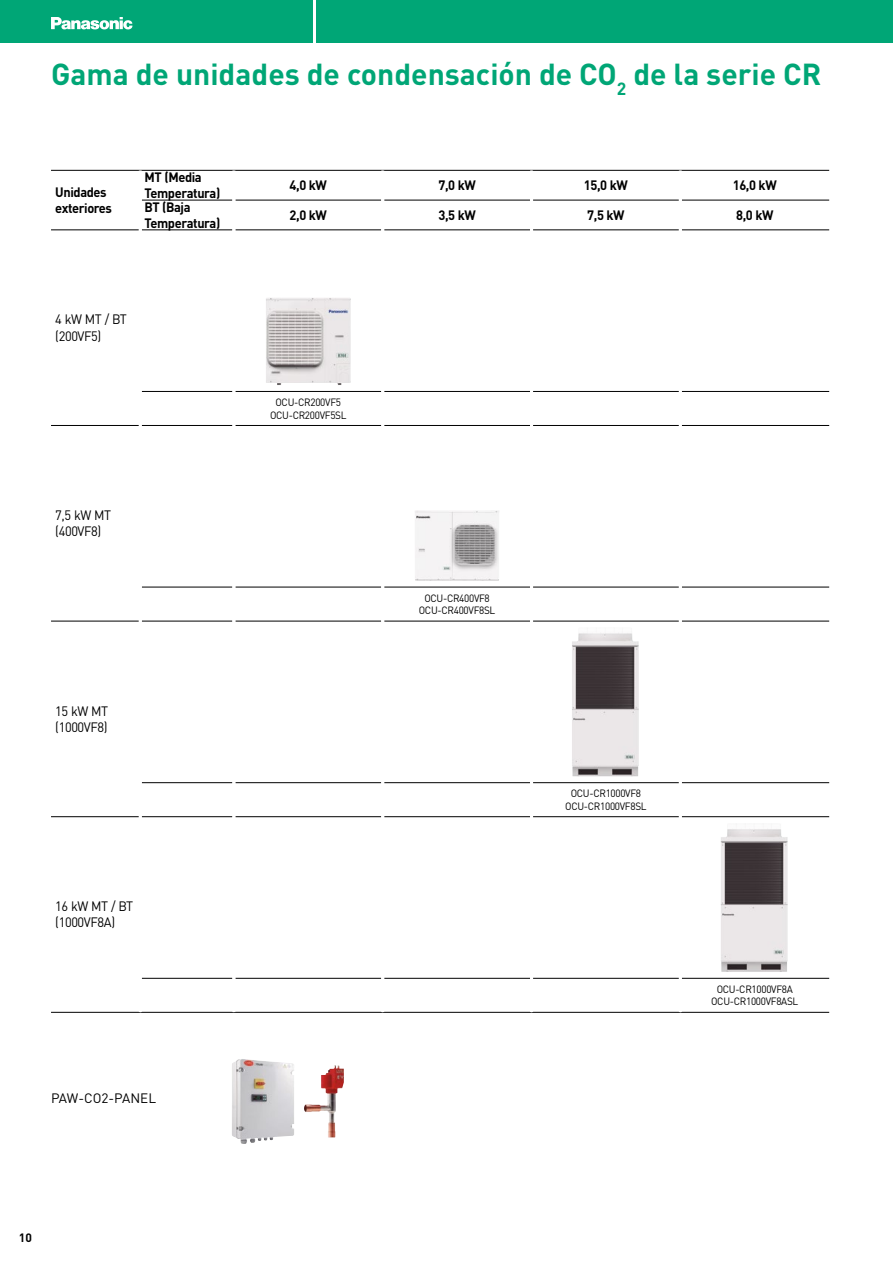
<style>
.page{position:relative;width:893px;height:1263px;background:#fff}
.page>*{position:absolute;margin:0;border:0;box-sizing:border-box;transform-origin:0 0}
.t1{font:700 30px "DIN Pro";color:#00a676}
.t2{font:700 13.5px/16.2px "DIN Pro";letter-spacing:-.03em;color:#000;scale:.95 1}
.t3{font:13.5px/16.2px "DIN Pro";letter-spacing:-.03em;color:#000;scale:.95 1}
.t4{font:13.5px "DIN Pro";letter-spacing:-.005em;color:#000}
.t5{font:700 12px "DIN Pro";color:#000}
.t6{font:10.5px/12.6px "DIN Pro";letter-spacing:-.03em;color:#000;text-align:center;scale:.95 1}
</style>
<div class="page">
<hr style="left:51px;top:1012px;width:89px;height:1px;background:#000">
<hr style="left:51px;top:170px;width:89px;height:1px;background:#000">
<hr style="left:140px;top:170px;width:94px;height:1px;background:#000">
<hr style="left:234px;top:170px;width:149px;height:1px;background:#000">
<hr style="left:383px;top:170px;width:148px;height:1px;background:#000">
<hr style="left:531px;top:170px;width:149px;height:1px;background:#000">
<hr style="left:680px;top:170px;width:149px;height:1px;background:#000">
<hr style="left:142px;top:200px;width:90px;height:1px;background:#000">
<hr style="left:235px;top:200px;width:146px;height:1px;background:#000">
<hr style="left:384px;top:200px;width:146px;height:1px;background:#000">
<hr style="left:533px;top:200px;width:146px;height:1px;background:#000">
<hr style="left:682px;top:200px;width:147px;height:1px;background:#000">
<hr style="left:51px;top:230px;width:88px;height:1px;background:#000">
<hr style="left:142px;top:230px;width:90px;height:1px;background:#000">
<hr style="left:235px;top:230px;width:146px;height:1px;background:#000">
<hr style="left:384px;top:230px;width:146px;height:1px;background:#000">
<hr style="left:533px;top:230px;width:146px;height:1px;background:#000">
<hr style="left:682px;top:230px;width:147px;height:1px;background:#000">
<hr style="left:142px;top:391px;width:90px;height:1px;background:#000">
<hr style="left:235px;top:391px;width:146px;height:1px;background:#000">
<hr style="left:384px;top:391px;width:146px;height:1px;background:#000">
<hr style="left:533px;top:391px;width:146px;height:1px;background:#000">
<hr style="left:682px;top:391px;width:147px;height:1px;background:#000">
<hr style="left:51px;top:425px;width:88px;height:1px;background:#000">
<hr style="left:142px;top:425px;width:90px;height:1px;background:#000">
<hr style="left:235px;top:425px;width:146px;height:1px;background:#000">
<hr style="left:384px;top:425px;width:146px;height:1px;background:#000">
<hr style="left:533px;top:425px;width:146px;height:1px;background:#000">
<hr style="left:682px;top:425px;width:147px;height:1px;background:#000">
<hr style="left:142px;top:587px;width:90px;height:1px;background:#000">
<hr style="left:235px;top:587px;width:146px;height:1px;background:#000">
<hr style="left:384px;top:587px;width:146px;height:1px;background:#000">
<hr style="left:533px;top:587px;width:146px;height:1px;background:#000">
<hr style="left:682px;top:587px;width:147px;height:1px;background:#000">
<hr style="left:51px;top:621px;width:88px;height:1px;background:#000">
<hr style="left:142px;top:621px;width:90px;height:1px;background:#000">
<hr style="left:235px;top:621px;width:146px;height:1px;background:#000">
<hr style="left:384px;top:621px;width:146px;height:1px;background:#000">
<hr style="left:533px;top:621px;width:146px;height:1px;background:#000">
<hr style="left:682px;top:621px;width:147px;height:1px;background:#000">
<hr style="left:142px;top:782px;width:90px;height:1px;background:#000">
<hr style="left:235px;top:782px;width:146px;height:1px;background:#000">
<hr style="left:384px;top:782px;width:146px;height:1px;background:#000">
<hr style="left:533px;top:782px;width:146px;height:1px;background:#000">
<hr style="left:682px;top:782px;width:147px;height:1px;background:#000">
<hr style="left:51px;top:816px;width:88px;height:1px;background:#000">
<hr style="left:142px;top:816px;width:90px;height:1px;background:#000">
<hr style="left:235px;top:816px;width:146px;height:1px;background:#000">
<hr style="left:384px;top:816px;width:146px;height:1px;background:#000">
<hr style="left:533px;top:816px;width:146px;height:1px;background:#000">
<hr style="left:682px;top:816px;width:147px;height:1px;background:#000">
<hr style="left:142px;top:978px;width:90px;height:1px;background:#000">
<hr style="left:235px;top:978px;width:146px;height:1px;background:#000">
<hr style="left:384px;top:978px;width:146px;height:1px;background:#000">
<hr style="left:533px;top:978px;width:146px;height:1px;background:#000">
<hr style="left:682px;top:978px;width:147px;height:1px;background:#000">
<hr style="left:140px;top:1012px;width:94px;height:1px;background:#000">
<hr style="left:234px;top:1012px;width:149px;height:1px;background:#000">
<hr style="left:383px;top:1012px;width:148px;height:1px;background:#000">
<hr style="left:531px;top:1012px;width:149px;height:1px;background:#000">
<hr style="left:680px;top:1012px;width:149px;height:1px;background:#000">
<img style="left:266px;top:298px;width:85px;height:87px">
<img style="left:415px;top:510px;width:84px;height:71px">
<img style="left:572px;top:633px;width:67px;height:143px">
<img style="left:721px;top:829px;width:67px;height:143px">
<img style="left:232px;top:1059px;width:62px;height:85px">
<img style="left:304px;top:1065px;width:40px;height:72px">
<div style="left:317px;top:0;width:576px;height:43px;background:#00a676"></div>
<div style="left:0;top:0;width:313px;height:43px;background:#00a676"></div>
<svg style="left:51px;top:17px;width:81px;height:13px"></svg>
<h1 class="t1" style="left:51px;top:49px;width:772px">Gama de unidades de condensación de CO<sub>2</sub> de la serie CR</h1>
<p class="t2" style="left:55px;top:182px;width:61px">Unidades exteriores</p>
<p class="t2" style="left:145px;top:167px;width:81px">MT (Media<br>Temperatura)</p>
<p class="t2" style="left:290px;top:175px;width:41px">4,0 kW</p>
<p class="t2" style="left:438px;top:175px;width:41px">7,0 kW</p>
<p class="t2" style="left:584px;top:175px;width:48px">15,0 kW</p>
<p class="t2" style="left:733px;top:175px;width:48px">16,0 kW</p>
<p class="t2" style="left:145px;top:197px;width:81px">BT (Baja<br>Temperatura)</p>
<p class="t2" style="left:290px;top:205px;width:41px">2,0 kW</p>
<p class="t2" style="left:438px;top:205px;width:41px">3,5 kW</p>
<p class="t2" style="left:587px;top:205px;width:41px">7,5 kW</p>
<p class="t2" style="left:736px;top:205px;width:41px">8,0 kW</p>
<p class="t3" style="left:55px;top:310px;width:77px">4 kW MT / BT (200VF5)</p>
<p class="t6" style="left:270px;top:395px;width:82px">OCU-CR200VF5<br>OCU-CR200VF5SL</p>
<p class="t3" style="left:55px;top:506px;width:60px">7,5 kW MT (400VF8)</p>
<p class="t6" style="left:419px;top:590px;width:82px">OCU-CR400VF8<br>OCU-CR400VF8SL</p>
<p class="t3" style="left:55px;top:701px;width:57px">15 kW MT (1000VF8)</p>
<p class="t3" style="left:55px;top:897px;width:84px">16 kW MT / BT (1000VF8A)</p>
<p class="t6" style="left:565px;top:786px;width:87px">OCU-CR1000VF8<br>OCU-CR1000VF8SL</p>
<p class="t6" style="left:711px;top:981px;width:93px">OCU-CR1000VF8A<br>OCU-CR1000VF8ASL</p>
<p class="t4" style="left:51px;top:1087px;width:107px">PAW-CO2-PANEL</p>
<p class="t5" style="left:19px;top:1227px;width:15px">10</p>
</div>
